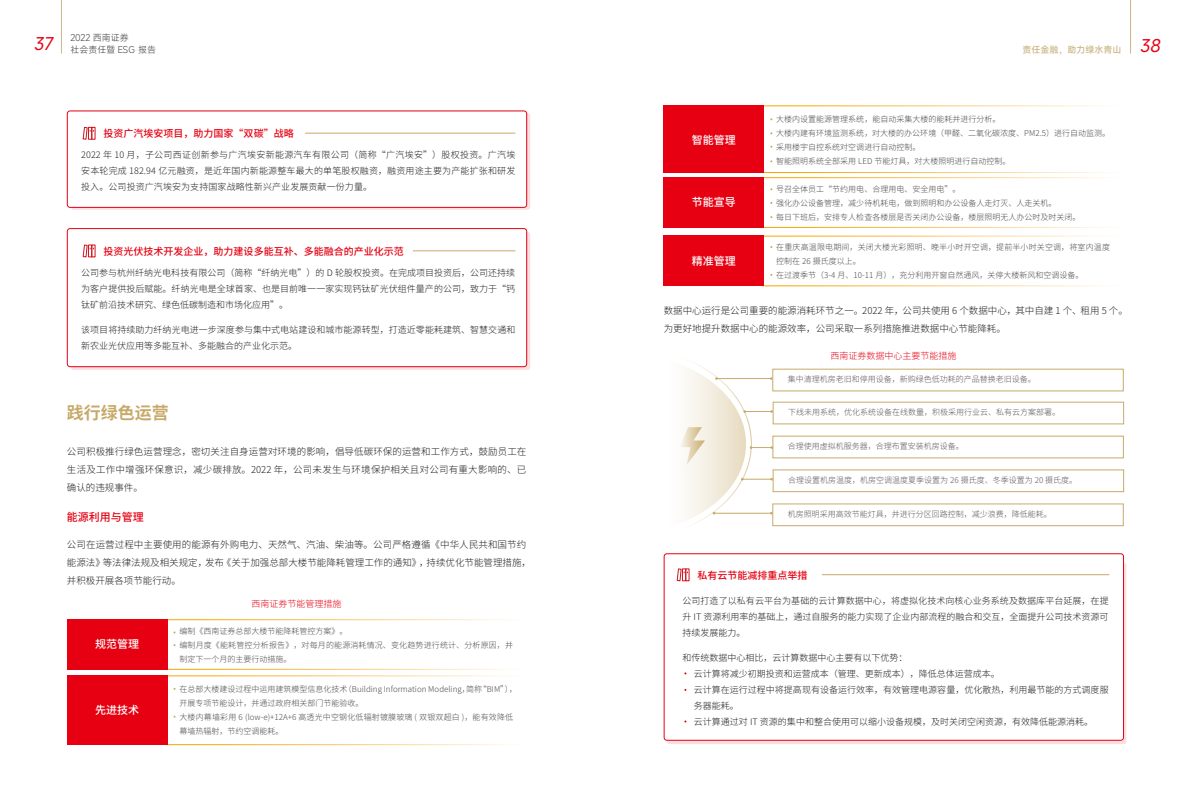
<style>
.page{position:relative;width:1191px;height:808px;background:#fff}
.page>*{position:absolute;margin:0;border:0;box-sizing:border-box;transform-origin:0 0}
.t1{font:700 17px "Source Han Sans CN";color:#c7aa6a}
.t2{font:500 11px "Source Han Sans CN";color:#fff}
.t3{font:500 11px "Source Han Sans CN";color:#e60012}
.t4{font:500 10px "Source Han Sans CN";color:#e60012}
.t5{font:300 9.5px/18px "Source Han Sans CN";color:#1f1e1d}
.t6{font:300 9px/16px "Source Han Sans CN";color:#1f1e1d;text-align:justify}
.t7{font:300 9px "Source Han Sans CN";color:#e60012}
.t8{font:300 9px/12px "Mi Sans";color:#3e3a39}
.t9{font:500 9px "Mi Sans";color:#ccb786}
.t10{font:300 8px/14px "Source Han Sans CN";color:#4c4948}
.t11{font:300 8px "Source Han Sans CN";color:#595757}
.t12{font:300 8px/14px "Source Han Sans CN";letter-spacing:.02em;color:#4c4948}
.s1{font-weight:400;font-style:italic;font-size:17px;color:#e60012}
</style>
<div class="page">
<hr style="left:1130px;top:0;width:1px;height:54px;background:#ccb786">
<hr style="left:61px;top:0;width:1px;height:54px;background:#ccb786">
<svg style="left:71px;top:113px;width:459px;height:97px"></svg>
<svg style="left:71px;top:232px;width:459px;height:138px;background:#f9cfd2"></svg>
<div style="left:67px;top:111px;width:460px;height:96px;background:#fff;border-radius:3px"></div>
<div style="left:67px;top:111px;width:460px;height:97px;border:1px solid #e60012;border-radius:3px"></div>
<div style="left:67px;top:229px;width:460px;height:138px;background:#fff;border-radius:3px"></div>
<div style="left:67px;top:228px;width:460px;height:139px;border:1px solid #e60012;border-radius:3px"></div>
<div style="left:91px;top:127px;width:4px;height:13px;border:1px solid #d0121b"></div>
<svg style="left:82px;top:127px;width:12px;height:13px"></svg>
<div style="left:91px;top:245px;width:4px;height:12px;border:1px solid #d0121b"></div>
<svg style="left:82px;top:244px;width:12px;height:14px"></svg>
<hr style="left:305px;top:133px;width:210px;height:1px;background:#c7aa6a">
<hr style="left:413px;top:251px;width:102px;height:1px;background:#c7aa6a">
<div style="left:166px;top:619px;width:360px;height:50px;border:1px solid #fff"></div>
<div style="left:166px;top:676px;width:360px;height:69px;border:1px solid #fff"></div>
<div style="left:67px;top:619px;width:100px;height:51px;background:#e60012"></div>
<div style="left:67px;top:675px;width:100px;height:70px;background:#e60012"></div>
<div style="left:763px;top:106px;width:360px;height:67px;border:1px solid #fff"></div>
<div style="left:763px;top:177px;width:360px;height:51px;border:1px solid #fff"></div>
<div style="left:763px;top:236px;width:360px;height:50px;border:1px solid #fff"></div>
<div style="left:664px;top:106px;width:100px;height:67px;background:#e60012"></div>
<div style="left:664px;top:177px;width:100px;height:51px;background:#e60012"></div>
<div style="left:664px;top:236px;width:100px;height:50px;background:#e60012"></div>
<svg style="left:680px;top:362px;width:93px;height:165px"></svg>
<div style="left:772px;top:369px;width:351px;height:22px;border:1px solid #c7aa6a"></div>
<div style="left:772px;top:504px;width:351px;height:22px;border:1px solid #c7aa6a"></div>
<div style="left:773px;top:402px;width:350px;height:22px;border:1px solid #c7aa6a"></div>
<div style="left:773px;top:470px;width:350px;height:22px;border:1px solid #c7aa6a"></div>
<div style="left:772px;top:436px;width:351px;height:22px;border:1px solid #c7aa6a"></div>
<svg style="left:667px;top:563px;width:459px;height:181px;background:#f8c9cc"></svg>
<div style="left:664px;top:554px;width:459px;height:186px;background:#fff;border-radius:3px"></div>
<div style="left:664px;top:553px;width:459px;height:188px;border:1px solid #e60012;border-radius:3px"></div>
<div style="left:685px;top:568px;width:4px;height:13px;border:1px solid #d0121b"></div>
<svg style="left:676px;top:568px;width:12px;height:13px"></svg>
<hr style="left:822px;top:574px;width:287px;height:1px;background:#c7aa6a">
<p class="t8" style="left:33px;top:31px;width:124px;text-indent:37px">2022 西南证券<br><sup>37</sup> 社会责任暨 ESG 报告</p>
<p class="t4" style="left:104px;top:128px;width:191px">投资广汽埃安项目，助力国家“双碳”战略</p>
<p class="t6" style="left:81px;top:147px;width:436px">2022 年 10 月，子公司西证创新参与广汽埃安新能源汽车有限公司（简称“广汽埃安”）股权投资。广汽埃安本轮完成 182.94 亿元融资，是近年国内新能源整车最大的单笔股权融资，融资用途主要为产能扩张和研发投入。公司投资广汽埃安为支持国家战略性新兴产业发展贡献一份力量。</p>
<p class="t4" style="left:104px;top:245px;width:301px">投资光伏技术开发企业，助力建设多能互补、多能融合的产业化示范</p>
<p class="t6" style="left:81px;top:265px;width:435px">公司参与杭州纤纳光电科技有限公司（简称“纤纳光电”）的 D 轮股权投资。在完成项目投资后，公司还持续为客户提供投后赋能。纤纳光电是全球首家、也是目前唯一一家实现钙钛矿光伏组件量产的公司，致力于“钙钛矿前沿技术研究、绿色低碳制造和市场化应用”。</p>
<p class="t6" style="left:81px;top:321px;width:436px">该项目将持续助力纤纳光电进一步深度参与集中式电站建设和城市能源转型，打造近零能耗建筑、智慧交通和新农业光伏应用等多能互补、多能融合的产业化示范。</p>
<h1 class="t1" style="left:67px;top:403px;width:104px">践行绿色运营</h1>
<p class="t5" style="left:67px;top:443px;width:461px;text-align:justify">公司积极推行绿色运营理念，密切关注自身运营对环境的影响，倡导低碳环保的运营和工作方式，鼓励员工在生活及工作中增强环保意识，减少碳排放。2022 年，公司未发生与环境保护相关且对公司有重大影响的、已确认的违规事件。</p>
<p class="t3" style="left:67px;top:511px;width:79px">能源利用与管理</p>
<p class="t5" style="left:67px;top:535px;width:465px">公司在运营过程中主要使用的能源有外购电力、天然气、汽油、柴油等。公司严格遵循《中华人民共和国节约能源法》等法律法规及相关规定，发布《关于加强总部大楼节能降耗管理工作的通知》，持续优化节能管理措施，并积极开展各项节能行动。</p>
<p class="t2" style="left:95px;top:638px;width:45px">规范管理</p>
<p class="t2" style="left:95px;top:704px;width:45px">先进技术</p>
<p class="t7" style="left:252px;top:598px;width:91px">西南证券节能管理措施</p>
<p class="t12" style="left:179px;top:624px;width:335px">编制《西南证券总部大楼节能降耗管控方案》。<br>编制月度《能耗管控分析报告》，对每月的能源消耗情况、变化趋势进行统计、分析原因，并制定下一个月的主要行动措施。</p>
<p class="t10" style="left:179px;top:682px;width:339px">在总部大楼建设过程中运用建筑模型信息化技术（Building Information Modeling，简称“BIM”），开展专项节能设计，并通过政府相关部门节能验收。<br>大楼内幕墙彩用 6 (low-e)+12A+6 高透光中空钢化低辐射镀膜玻璃 ( 双银双超白 )，能有效降低幕墙热辐射，节约空调能耗。</p>
<p class="t2" style="left:692px;top:134px;width:45px">智能管理</p>
<p class="t2" style="left:692px;top:196px;width:45px">节能宣导</p>
<p class="t2" style="left:692px;top:254px;width:45px">精准管理</p>
<p class="t9" style="left:1022px;top:43px;width:143px">责任金融，助力绿水青山 <span class="s1">38</span></p>
<p class="t10" style="left:776px;top:112px;width:335px">大楼内设置能源管理系统，能自动采集大楼的能耗并进行分析。<br>大楼内建有环境监测系统，对大楼的办公环境（甲醛、二氧化碳浓度、PM2.5）进行自动监测。采用楼宇自控系统对空调进行自动控制。<br>智能照明系统全部采用 LED 节能灯具，对大楼照明进行自动控制。</p>
<p class="t10" style="left:776px;top:183px;width:305px">号召全体员工“节约用电、合理用电、安全用电”。<br>强化办公设备管理，减少待机耗电，做到照明和办公设备人走灯灭、人走关机。<br>每日下班后，安排专人检查各楼层是否关闭办公设备，楼层照明无人办公时及时关闭。</p>
<p class="t10" style="left:776px;top:240px;width:335px">在重庆高温限电期间，关闭大楼光彩照明、晚半小时开空调，提前半小时关空调，将室内温度控制在 26 摄氏度以上。<br>在过渡季节（3-4 月、10-11 月），充分利用开窗自然通风，关停大楼新风和空调设备。</p>
<p class="t5" style="left:664px;top:302px;width:465px">数据中心运行是公司重要的能源消耗环节之一。2022 年，公司共使用 6 个数据中心，其中自建 1 个、租用 5 个。为更好地提升数据中心的能源效率，公司采取一系列措施推进数据中心节能降耗。</p>
<p class="t7" style="left:830px;top:350px;width:127px">西南证券数据中心主要节能措施</p>
<p class="t11" style="left:787px;top:375px;width:249px">集中清理机房老旧和停用设备，新购绿色低功耗的产品替换老旧设备。</p>
<p class="t11" style="left:788px;top:408px;width:273px">下线未用系统，优化系统设备在线数量，积极采用行业云、私有云方案部署。</p>
<p class="t11" style="left:788px;top:442px;width:177px">合理使用虚拟机服务器，合理布置安装机房设备。</p>
<p class="t11" style="left:788px;top:476px;width:291px">合理设置机房温度，机房空调温度夏季设置为 26 摄氏度、冬季设置为 20 摄氏度。</p>
<p class="t11" style="left:787px;top:510px;width:265px">机房照明采用高效节能灯具，并进行分区回路控制，减少浪费，降低能耗。</p>
<p class="t4" style="left:697px;top:569px;width:111px">私有云节能减排重点举措</p>
<p class="t6" style="left:682px;top:593px;width:428px">公司打造了以私有云平台为基础的云计算数据中心，将虚拟化技术向核心业务系统及数据库平台延展，在提升 IT 资源利用率的基础上，通过自服务的能力实现了企业内部流程的融合和交互，全面提升公司技术资源可持续发展能力。</p>
<p class="t6" style="left:693px;top:650px;width:416px;text-align:left;text-indent:-11px">和传统数据中心相比，云计算数据中心主要有以下优势：<br>云计算将减少初期投资和运营成本（管理、更新成本），降低总体运营成本。<br>云计算在运行过程中将提高现有设备运行效率，有效管理电源容量，优化散热，利用最节能的方式调度服务器能耗。<br>云计算通过对 IT 资源的集中和整合使用可以缩小设备规模，及时关闭空闲资源，有效降低能源消耗。</p>
</div>
